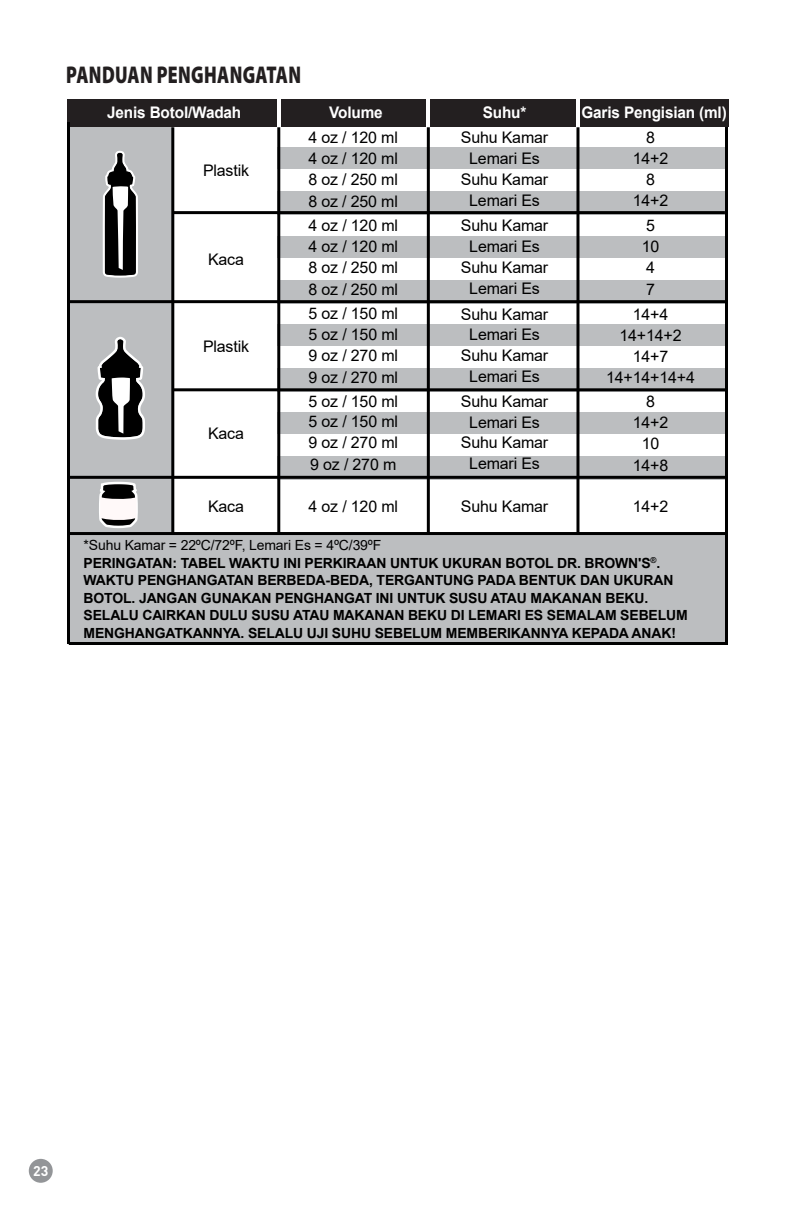
<style>
.page{position:relative;width:792px;height:1224px;background:#fff}
.page>*{position:absolute;margin:0;border:0;box-sizing:border-box;transform-origin:0 0}
.t1{font:900 24.2px "Myriad Pro";letter-spacing:.02em;color:#231f20;scale:.74 1}
.t2{font:16px/21.2px "Arial";letter-spacing:-.01em;color:#000;text-align:center}
.t3{font:700 16px "Arial";letter-spacing:-.01em;color:#fff;scale:.96 1}
.t4{font:700 14px/17.6px "Arial";letter-spacing:-.01em;color:#000}
.t5{font:700 14px "DIN Pro";color:#fff}
.s1{font-weight:400}
</style>
<div class="page">
<div style="left:29px;top:1159px;width:24px;height:24px;background:#939598;border-radius:50%"></div>
<div style="left:68px;top:532px;width:660px;height:112px;background:#bcbec0"></div>
<div style="left:69px;top:127px;width:104px;height:407px;background:#bcbec0"></div>
<div style="left:277px;top:147px;width:448px;height:22px;background:#bcbec0"></div>
<div style="left:277px;top:191px;width:448px;height:24px;background:#bcbec0"></div>
<div style="left:277px;top:236px;width:448px;height:22px;background:#bcbec0"></div>
<div style="left:277px;top:280px;width:448px;height:24px;background:#bcbec0"></div>
<div style="left:277px;top:324px;width:448px;height:22px;background:#bcbec0"></div>
<div style="left:277px;top:368px;width:448px;height:24px;background:#bcbec0"></div>
<div style="left:277px;top:412px;width:448px;height:22px;background:#bcbec0"></div>
<div style="left:277px;top:456px;width:448px;height:23px;background:#bcbec0"></div>
<div style="left:67px;top:99px;width:661px;height:28px;background:#231f20"></div>
<svg style="left:96px;top:337px;width:49px;height:103px"></svg>
<svg style="left:102px;top:150px;width:36px;height:128px"></svg>
<svg style="left:99px;top:481px;width:39px;height:48px"></svg>
<hr style="left:277px;top:99px;width:4px;height:28px;background:#fff">
<hr style="left:426px;top:99px;width:4px;height:28px;background:#fff">
<hr style="left:576px;top:99px;width:4px;height:28px;background:#fff">
<hr style="left:173px;top:211px;width:552px;height:3px;background:#000">
<hr style="left:69px;top:532px;width:659px;height:3px;background:#000">
<hr style="left:69px;top:642px;width:659px;height:3px;background:#000">
<hr style="left:277px;top:127px;width:3px;height:407px;background:#000">
<hr style="left:171px;top:127px;width:3px;height:407px;background:#000">
<hr style="left:67px;top:122px;width:3px;height:522px;background:#000">
<hr style="left:725px;top:127px;width:3px;height:515px;background:#000">
<hr style="left:70px;top:300px;width:655px;height:3px;background:#000">
<hr style="left:173px;top:388px;width:552px;height:3px;background:#000">
<hr style="left:70px;top:476px;width:655px;height:3px;background:#000">
<hr style="left:427px;top:127px;width:3px;height:407px;background:#000">
<hr style="left:576px;top:127px;width:3px;height:407px;background:#000">
<p class="t1" style="left:66px;top:59px;width:319px">PANDUAN PENGHANGATAN</p>
<p class="t3" style="left:107px;top:101px;width:141px">Jenis Botol/Wadah</p>
<p class="t3" style="left:329px;top:101px;width:57px">Volume</p>
<p class="t3" style="left:483px;top:101px;width:47px">Suhu*</p>
<p class="t3" style="left:581px;top:101px;width:153px">Garis Pengisian (ml)</p>
<p class="t2" style="left:203px;top:160px;width:48px">Plastik</p>
<p class="t2" style="left:208px;top:248px;width:37px">Kaca</p>
<p class="t2" style="left:203px;top:335px;width:48px">Plastik</p>
<p class="t2" style="left:208px;top:422px;width:37px">Kaca</p>
<p class="t2" style="left:208px;top:496px;width:37px">Kaca</p>
<p class="t2" style="left:308px;top:126px;width:91px;text-align:justify">4 oz / 120 ml 4 oz / 120 ml 8 oz / 250 ml 8 oz / 250 ml</p>
<p class="t2" style="left:461px;top:126px;width:89px">Suhu Kamar<br>Lemari Es<br>Suhu Kamar<br>Lemari Es</p>
<p class="t2" style="left:633px;top:126px;width:37px">8<br>14+2<br>8<br>14+2</p>
<p class="t2" style="left:642px;top:215px;width:19px;text-align:left">5<br>10<br>4<br>7</p>
<p class="t2" style="left:606px;top:303px;width:90px;line-height:21.8px">14+4<br>14+14+2<br>14+7<br>14+14+14+4<br>8</p>
<p class="t2" style="left:633px;top:411px;width:37px">14+2<br>10<br>14+8</p>
<p class="t2" style="left:633px;top:496px;width:37px">14+2</p>
<p class="t2" style="left:309px;top:215px;width:91px;text-align:justify">4 oz / 120 ml 4 oz / 120 ml 8 oz / 250 ml 8 oz / 250 ml</p>
<p class="t2" style="left:309px;top:303px;width:91px;line-height:21.8px;text-align:justify">5 oz / 150 ml 5 oz / 150 ml 9 oz / 270 ml 9 oz / 270 ml 5 oz / 150 ml</p>
<p class="t2" style="left:309px;top:411px;width:91px;text-align:justify">5 oz / 150 ml 9 oz / 270 ml 9 oz / 270 m</p>
<p class="t2" style="left:309px;top:496px;width:91px">4 oz / 120 ml</p>
<p class="t2" style="left:461px;top:215px;width:89px">Suhu Kamar<br>Lemari Es<br>Suhu Kamar<br>Lemari Es</p>
<p class="t2" style="left:461px;top:303px;width:89px">Suhu Kamar<br>Lemari Es<br>Suhu Kamar<br>Lemari Es</p>
<p class="t2" style="left:461px;top:390px;width:89px">Suhu Kamar<br>Lemari Es<br>Suhu Kamar<br>Lemari Es</p>
<p class="t2" style="left:461px;top:496px;width:89px">Suhu Kamar</p>
<p class="t4" style="left:84px;top:536px;width:606px"><span class="s1">*Suhu Kamar = 22ºC/72ºF, Lemari Es = 4ºC/39ºF<br></span>PERINGATAN: TABEL WAKTU INI PERKIRAAN UNTUK UKURAN BOTOL DR. BROWN'S<sup>®</sup>.<br>WAKTU PENGHANGATAN BERBEDA-BEDA, TERGANTUNG PADA BENTUK DAN UKURAN BOTOL. JANGAN GUNAKAN PENGHANGAT INI UNTUK SUSU ATAU MAKANAN BEKU.<br>SELALU CAIRKAN DULU SUSU ATAU MAKANAN BEKU DI LEMARI ES SEMALAM SEBELUM MENGHANGATKANNYA. SELALU UJI SUHU SEBELUM MEMBERIKANNYA KEPADA ANAK!</p>
<p class="t5" style="left:33px;top:1161px;width:17px">23</p>
</div>
